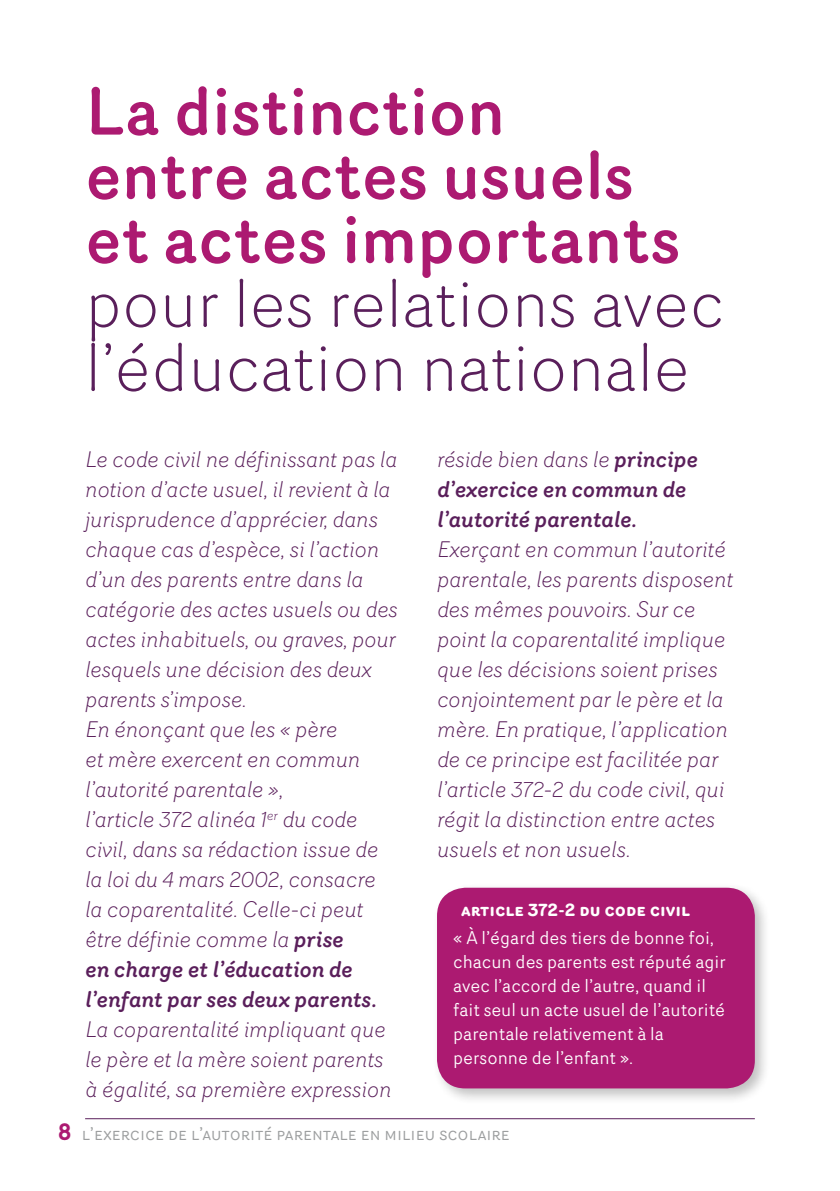
<style>
.page{position:relative;width:840px;height:1191px;background:#fff}
.page>*{position:absolute;margin:0;border:0;box-sizing:border-box;transform-origin:0 0}
.t1{font:500 66px/64px "Router";color:#ac1a71}
.t2{font:300 66px/64px "Router";color:#5a1f5b}
.t3{font:italic 300 22px/30px "Router";letter-spacing:-.01em;color:#5a1f5b}
.t4{font:italic 500 22px/30px "Router";letter-spacing:-.01em;color:#5a1f5b}
.t5{font:18px/24px "Router";color:#fff}
.t6{font:18px "Router";color:#9c9e9f}
.t7{font:700 18px "Router";color:#fff}
.s1{font-weight:500}
.s2{font-weight:300}
.s3{font-family:"Alwyn";font-weight:700;font-size:24px;color:#ac1a71}
</style>
<div class="page">
<hr style="left:85px;top:1118px;width:669px;height:1px;background:#5a1f5b">
<div style="left:431px;top:882px;width:339px;height:223px;background:#000;opacity:.25"></div>
<div style="left:437px;top:887px;width:317px;height:201px;background:#ac1a71;border-radius:28px"></div>
<h1 class="t1" style="left:85px;top:78px;width:596px">La distinction entre actes usuels et actes importants</h1>
<h1 class="t2" style="left:85px;top:269px;width:640px">pour les relations avec l’éducation nationale</h1>
<p class="t3" style="left:85px;top:443px;width:314px">Le code civil ne définissant pas la notion d’acte usuel, il revient à la jurisprudence d’apprécier, dans chaque cas d’espèce, si l’action d’un des parents entre dans la catégorie des actes usuels ou des actes inhabituels, ou graves, pour lesquels une décision des deux parents s’impose.<br>En énonçant que les « père<br>et mère exercent en commun l’autorité parentale »,<br>l’article 372 alinéa 1<sup>er</sup> du code civil, dans sa rédaction issue de la loi du 4 mars 2002, consacre la coparentalité. Celle-ci peut être définie comme la <span class="s1">prise<br>en charge et l’éducation de l’enfant par ses deux parents.</span></p>
<p class="t3" style="left:85px;top:1013px;width:308px">La coparentalité impliquant que le père et la mère soient parents à égalité, sa première expression</p>
<p class="t4" style="left:437px;top:443px;width:262px"><span class="s2">réside bien dans le</span> principe d’exercice en commun de l’autorité parentale.</p>
<p class="t3" style="left:437px;top:533px;width:298px">Exerçant en commun l’autorité parentale, les parents disposent des mêmes pouvoirs. Sur ce point la coparentalité implique que les décisions soient prises conjointement par le père et la mère. En pratique, l’application de ce principe est facilitée par l’article 372-2 du code civil, qui régit la distinction entre actes usuels et non usuels.</p>
<p class="t7" style="left:461px;top:896px;width:230px">article 372-2 du code civil</p>
<p class="t5" style="left:453px;top:925px;width:274px">« À l’égard des tiers de bonne foi, chacun des parents est réputé agir avec l’accord de l’autre, quand il fait seul un acte usuel de l’autorité parentale relativement à la personne de l’enfant ».</p>
<p class="t6" style="left:58px;top:1120px;width:453px"><span class="s3">8</span> l’exercice de l’autorité parentale en milieu scolaire</p>
</div>
